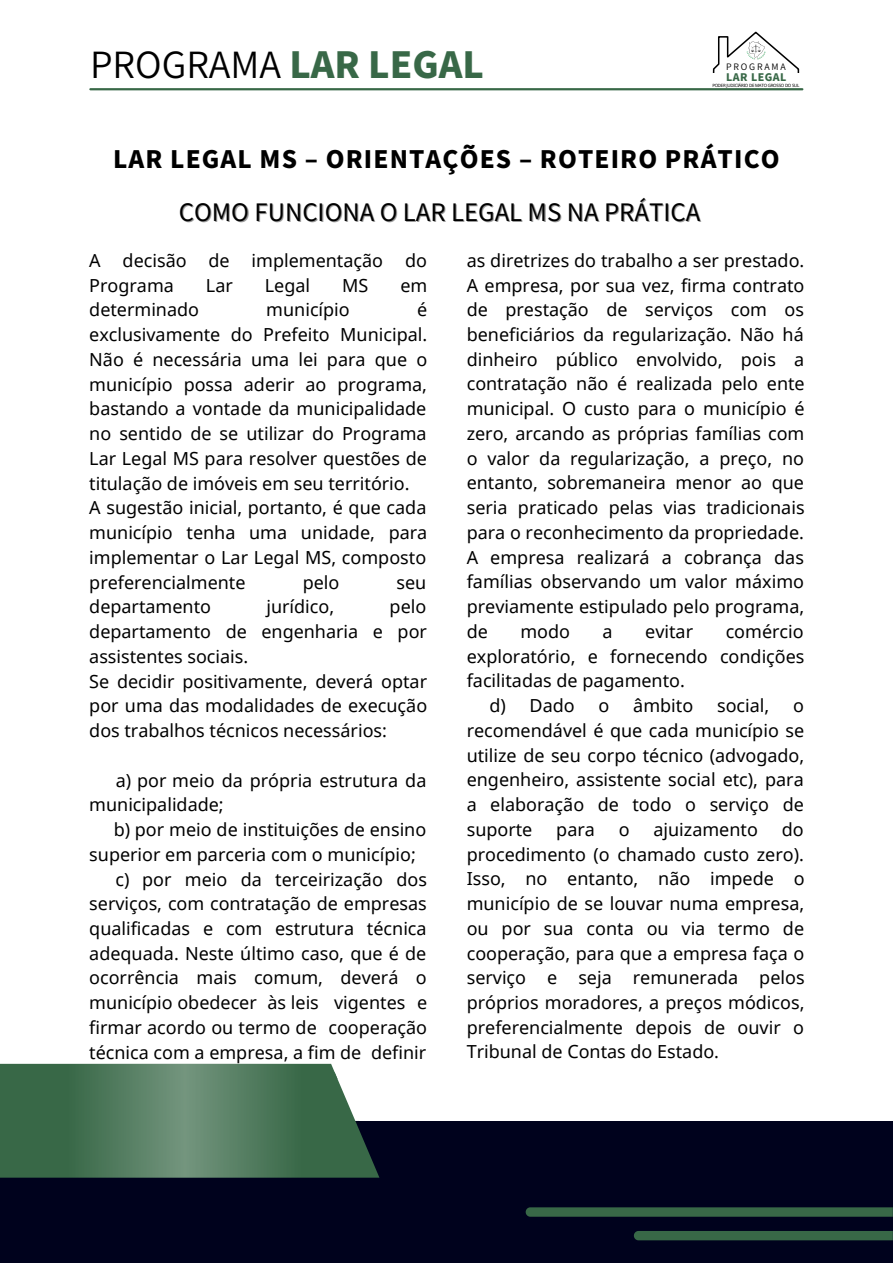
<style>
.page{position:relative;width:893px;height:1264px;background:#fff}
.page>*{position:absolute;margin:0;border:0;box-sizing:border-box;transform-origin:0 0}
.t1{font:600 36px "Noto Sans JP";color:#000}
.t2{font:900 24px "Noto Sans JP";letter-spacing:.045em;color:#000}
.t3{font:24px "Noto Sans JP";color:#000}
.t4{font:18px/24.8px "Noto Sans";color:#000;text-align:justify}
.t5{font:900 10.35px "Noto Sans JP";letter-spacing:.045em;color:#386847}
.t6{font:600 8.85px "Noto Sans JP";letter-spacing:.2em;color:#000}
.t7{font:4.35px "Noto Sans";letter-spacing:-.05em;color:#000}
.s1{font-weight:900;color:#386847}
</style>
<div class="page">
<div style="left:0;top:1120px;width:892px;height:142px;background:#00021d"></div>
<svg style="left:525px;top:1207px;width:367px;height:9px;background:#356345"></svg>
<div style="left:634px;top:1231px;width:258px;height:9px;background:#386847"></div>
<svg style="left:0;top:1063px;width:385px;height:115px;background:#537b60"></svg>
<hr style="left:90px;top:88px;width:712px;height:2px;background:#386847">
<svg style="left:712px;top:31px;width:87px;height:41px"></svg>
<p class="t1" style="left:90px;top:36px;width:395px">PROGRAMA <span class="s1">LAR LEGAL</span></p>
<p class="t6" style="left:726px;top:60px;width:61px">PROGRAMA</p>
<p class="t7" style="left:712px;top:82px;width:89px">PODER JUDICIÁRIO DE MATO GROSSO DO SUL</p>
<p class="t5" style="left:726px;top:69px;width:62px">LAR LEGAL</p>
<p class="t2" style="left:113px;top:140px;width:668px">LAR LEGAL MS – ORIENTAÇÕES – ROTEIRO PRÁTICO</p>
<p class="t3" style="left:179px;top:193px;width:523px">COMO FUNCIONA O LAR LEGAL MS NA PRÁTICA</p>
<p class="t4" style="left:466px;top:247px;width:339px">as diretrizes do trabalho a ser prestado.<br>A empresa, por sua vez, firma contrato de prestação de serviços com os beneficiários da regularização. Não há dinheiro público envolvido, pois a contratação não é realizada pelo ente municipal. O custo para o município é zero, arcando as próprias famílias com o valor da regularização, a preço, no entanto, sobremaneira menor ao que seria praticado pelas vias tradicionais para o reconhecimento da propriedade.<br>A empresa realizará a cobrança das famílias observando um valor máximo previamente estipulado pelo programa, de</p>
<p class="t4" style="left:89px;top:247px;width:339px">A decisão de implementação do<br>Programa</p>
<p class="t4" style="left:206px;top:272px;width:28px">Lar</p>
<p class="t4" style="left:265px;top:272px;width:47px">Legal</p>
<p class="t4" style="left:342px;top:272px;width:28px">MS</p>
<p class="t4" style="left:400px;top:272px;width:28px">em</p>
<p class="t4" style="left:89px;top:297px;width:339px;text-indent:328px">é exclusivamente do Prefeito Municipal.<br>Não é necessária uma lei para que o município possa aderir ao programa, bastando a vontade da municipalidade no sentido de se utilizar do Programa Lar Legal MS para resolver questões de titulação de imóveis em seu território.</p>
<p class="t4" style="left:89px;top:495px;width:339px">A sugestão inicial, portanto, é que cada município tenha uma unidade, para implementar o Lar Legal MS, composto preferencialmente</p>
<p class="t4" style="left:89px;top:297px;width:111px">determinado</p>
<p class="t4" style="left:266px;top:297px;width:85px">município</p>
<p class="t4" style="left:303px;top:569px;width:38px">pelo</p>
<p class="t4" style="left:396px;top:569px;width:31px">seu</p>
<p class="t4" style="left:89px;top:594px;width:123px">departamento</p>
<p class="t4" style="left:266px;top:594px;width:69px">jurídico,</p>
<p class="t4" style="left:89px;top:594px;width:339px;text-indent:300px">pelo departamento de engenharia e por assistentes sociais.</p>
<p class="t4" style="left:89px;top:668px;width:339px">Se decidir positivamente, deverá optar por uma das modalidades de execução dos trabalhos técnicos necessários:</p>
<p class="t4" style="left:89px;top:767px;width:338px;text-indent:27px">a) por meio da própria estrutura da municipalidade;</p>
<p class="t4" style="left:89px;top:816px;width:338px;text-indent:24px">b) por meio de instituições de ensino superior em parceria com o município;</p>
<p class="t4" style="left:89px;top:866px;width:339px;text-indent:26px">c) por meio da terceirização dos serviços, com contratação de empresas qualificadas e com estrutura técnica adequada. Neste último caso, que é de ocorrência mais comum, deverá o município obedecer às leis vigentes e firmar acordo ou termo de cooperação técnica com a empresa, a fim de definir</p>
<p class="t4" style="left:466px;top:618px;width:339px;text-indent:259px">comércio exploratório, e fornecendo condições facilitadas de pagamento.</p>
<p class="t4" style="left:489px;top:692px;width:87px">d) Dado</p>
<p class="t4" style="left:598px;top:692px;width:12px">o</p>
<p class="t4" style="left:633px;top:692px;width:61px">âmbito</p>
<p class="t4" style="left:717px;top:692px;width:54px">social,</p>
<p class="t4" style="left:520px;top:618px;width:51px">modo</p>
<p class="t4" style="left:602px;top:618px;width:12px">a</p>
<p class="t4" style="left:645px;top:618px;width:49px">evitar</p>
<p class="t4" style="left:466px;top:692px;width:339px;text-indent:326px">o recomendável é que cada município se utilize de seu corpo técnico (advogado, engenheiro, assistente social etc), para a elaboração de todo o serviço de suporte</p>
<p class="t4" style="left:466px;top:816px;width:339px;text-indent:315px">do procedimento (o chamado custo zero).<br>Isso, no entanto, não impede o município de se louvar numa empresa, ou por sua conta ou via termo de cooperação, para que a empresa faça o serviço e seja remunerada pelos próprios moradores, a preços módicos, preferencialmente depois de ouvir o Tribunal de Contas do Estado.</p>
<p class="t4" style="left:556px;top:816px;width:40px">para</p>
<p class="t4" style="left:618px;top:816px;width:12px">o</p>
<p class="t4" style="left:653px;top:816px;width:106px">ajuizamento</p>
</div>
